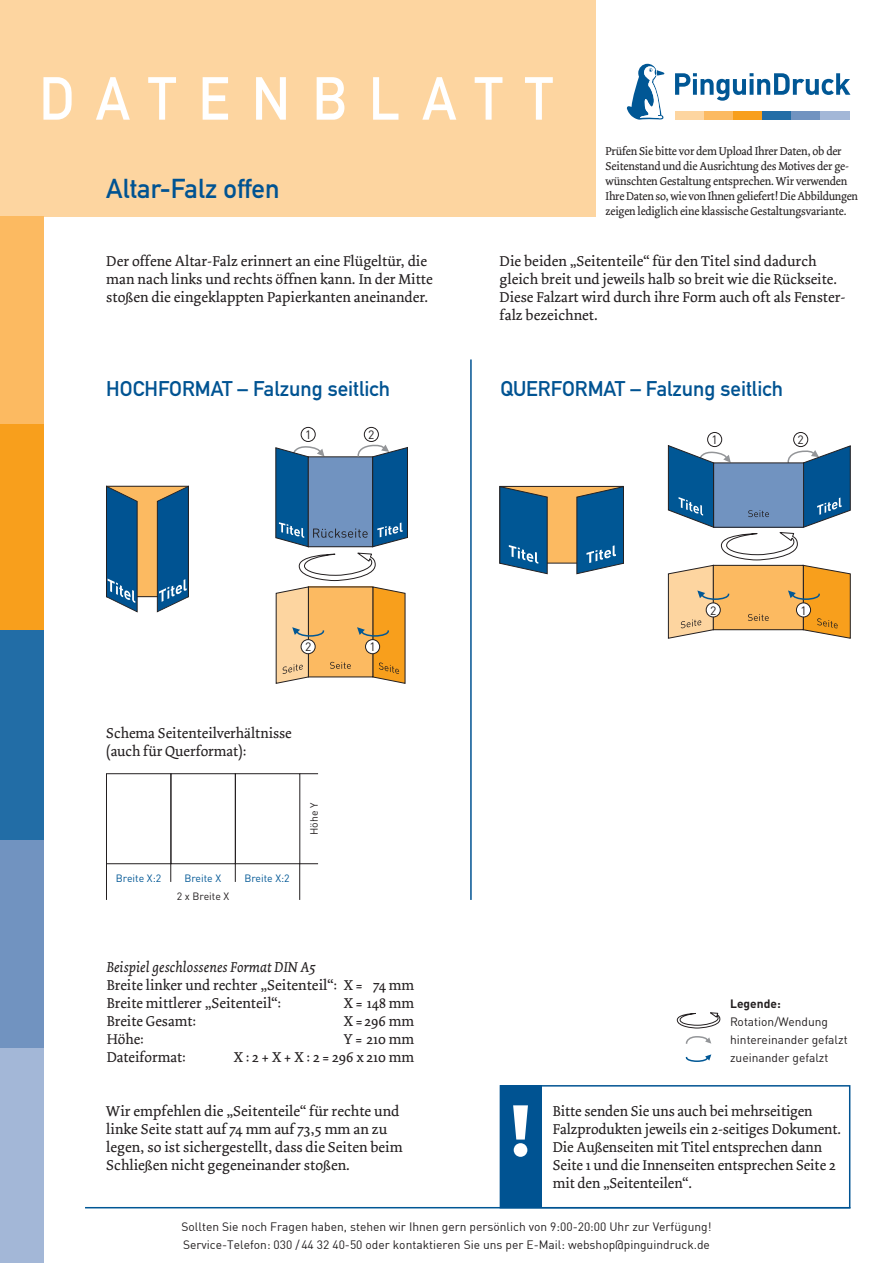
<style>
.page{position:relative;width:893px;height:1263px;background:#fff}
.page>*{position:absolute;margin:0;border:0;box-sizing:border-box;transform-origin:0 0}
.t1{font:27px "DIN Mittelschrift";color:#005392}
.t2{font:21px "DIN Mittelschrift";color:#005392}
.t3{font:15px/18px "Dolly";color:#231f20}
.t4{font:italic 15px "Dolly";color:#231f20}
.t5{font:12px/15px "Dolly";letter-spacing:-.02em;color:#231f20;scale:.96 1}
.t6{font:12px/18px "DIN";color:#231f20}
.t7{font:12px/18px "DIN Pro";color:#231f20}
.t8{font:700 12px "DIN Pro";color:#231f20}
.t9{font:10.5px "DIN Pro";color:#005795}
.t10{font:10.5px "DIN Pro";color:#231f20}
</style>
<div class="page">
<div style="left:0;top:1048px;width:43px;height:215px;background:#a3b7d7"></div>
<div style="left:0;top:0;width:595px;height:216px;background:#fdd5a0"></div>
<div style="left:675px;top:111px;width:29px;height:9px;background:#fdd5a0"></div>
<div style="left:704px;top:111px;width:29px;height:9px;background:#fcba61"></div>
<div style="left:733px;top:111px;width:29px;height:9px;background:#f89f1c"></div>
<div style="left:762px;top:111px;width:30px;height:9px;background:#226da6"></div>
<div style="left:792px;top:111px;width:29px;height:9px;background:#7193c0"></div>
<div style="left:821px;top:111px;width:29px;height:9px;background:#a3b7d7"></div>
<svg style="left:675px;top:73px;width:175px;height:28px"></svg>
<svg style="left:627px;top:64px;width:37px;height:55px"></svg>
<div style="left:0;top:216px;width:43px;height:208px;background:#fcba61"></div>
<div style="left:0;top:424px;width:43px;height:206px;background:#f89f1c"></div>
<div style="left:0;top:630px;width:43px;height:210px;background:#226da6"></div>
<div style="left:0;top:840px;width:43px;height:208px;background:#7193c0"></div>
<svg style="left:43px;top:77px;width:510px;height:43px"></svg>
<hr style="left:85px;top:1207px;width:765px;height:1px;background:#005795">
<hr style="left:470px;top:359px;width:2px;height:541px;background:#005392">
<svg style="left:685px;top:1036px;width:26px;height:8px"></svg>
<svg style="left:685px;top:1054px;width:26px;height:8px"></svg>
<svg style="left:677px;top:1012px;width:43px;height:16px"></svg>
<svg style="left:300px;top:773px;width:18px;height:1px"></svg>
<svg style="left:276px;top:553px;width:129px;height:131px"></svg>
<div style="left:301px;top:427px;width:14px;height:15px;border:1px solid #231f20;border-radius:50%"></div>
<div style="left:364px;top:427px;width:15px;height:15px;border:1px solid #231f20;border-radius:50%"></div>
<div style="left:365px;top:640px;width:15px;height:14px;background:#fff;border-radius:50%"></div>
<div style="left:365px;top:639px;width:15px;height:15px;border:1px solid #231f20;border-radius:50%"></div>
<div style="left:301px;top:640px;width:14px;height:14px;background:#fff;border-radius:50%"></div>
<div style="left:301px;top:639px;width:14px;height:15px;border:1px solid #231f20;border-radius:50%"></div>
<div style="left:235px;top:773px;width:65px;height:91px;border:1px solid #231f20"></div>
<div style="left:171px;top:773px;width:65px;height:91px;border:1px solid #231f20"></div>
<div style="left:106px;top:773px;width:65px;height:91px;border:1px solid #231f20"></div>
<hr style="left:106px;top:864px;width:1px;height:36px;background:#231f20">
<svg style="left:171px;top:864px;width:1px;height:18px"></svg>
<svg style="left:235px;top:864px;width:1px;height:18px"></svg>
<hr style="left:299px;top:864px;width:1px;height:36px;background:#231f20">
<svg style="left:300px;top:863px;width:18px;height:1px"></svg>
<div style="left:707px;top:432px;width:15px;height:15px;border:1px solid #231f20;border-radius:50%"></div>
<div style="left:793px;top:432px;width:15px;height:15px;border:1px solid #231f20;border-radius:50%"></div>
<div style="left:106px;top:486px;width:82px;height:111px;background:#fcba61"></div>
<svg style="left:106px;top:486px;width:32px;height:126px;background:#286490"></svg>
<svg style="left:157px;top:486px;width:32px;height:126px;background:#276491"></svg>
<svg style="left:275px;top:445px;width:133px;height:102px;background:#4e7fab"></svg>
<div style="left:500px;top:486px;width:123px;height:77px;background:#fcba61"></div>
<svg style="left:499px;top:485px;width:49px;height:90px;background:#2b6a95"></svg>
<svg style="left:576px;top:485px;width:48px;height:90px;background:#2b6a95"></svg>
<svg style="left:668px;top:445px;width:183px;height:194px"></svg>
<div style="left:500px;top:1085px;width:350px;height:123px;background:#fff;border:2px solid #005392"></div>
<div style="left:500px;top:1085px;width:42px;height:123px;background:#005392"></div>
<svg style="left:513px;top:1105px;width:15px;height:52px"></svg>
<h1 class="t1" style="left:106px;top:173px;width:175px">Altar-Falz offen</h1>
<p class="t3" style="left:106px;top:253px;width:328px">Der offene Altar-Falz erinnert an eine Flügeltür, die man nach links und rechts öffnen kann. In der Mitte stoßen die eingeklappten Papierkanten aneinander.</p>
<p class="t5" style="left:606px;top:144px;width:264px">Prüfen Sie bitte vor dem Upload Ihrer Daten, ob der Seitenstand und die Ausrichtung des Motives der ge&shy;wünschten Gestaltung entsprechen. Wir verwenden Ihre Daten so, wie von Ihnen geliefert! Die Abbildungen zeigen lediglich eine klassische Gestaltungsvariante.</p>
<p class="t3" style="left:500px;top:253px;width:347px">Die beiden „Seitenteile“ für den Titel sind dadurch gleich breit und jeweils halb so breit wie die Rückseite.<br>Diese Falzart wird durch ihre Form auch oft als Fenster&shy;falz bezeichnet.</p>
<h2 class="t2" style="left:106px;top:376px;width:285px">HOCHFORMAT – Falzung seitlich</h2>
<h2 class="t2" style="left:500px;top:376px;width:284px">QUERFORMAT – Falzung seitlich</h2>
<p class="t7" style="left:305px;top:425px;width:8px">1</p>
<p class="t7" style="left:368px;top:425px;width:8px">2</p>
<p class="t7" style="left:305px;top:637px;width:8px">2</p>
<p class="t7" style="left:369px;top:637px;width:8px">1</p>
<p class="t3" style="left:106px;top:724px;width:187px">Schema Seitenteilverhältnisse (auch für Querformat):</p>
<p class="t9" style="left:116px;top:870px;width:47px">Breite X:2</p>
<p class="t9" style="left:185px;top:870px;width:38px">Breite X</p>
<p class="t9" style="left:244px;top:870px;width:47px">Breite X:2</p>
<p class="t10" style="left:177px;top:888px;width:54px">2 x Breite X</p>
<p class="t10" style="left:306px;top:835px;width:34px;rotate:-90deg">Höhe Y</p>
<p class="t4" style="left:107px;top:958px;width:211px">Beispiel geschlossenes Format DIN A5</p>
<p class="t3" style="left:107px;top:976px;width:309px">Breite linker und rechter „Seitenteil“: X = 74 mm<br>Breite mittlerer „Seitenteil“:</p>
<p class="t3" style="left:344px;top:994px;width:72px">X = 148 mm</p>
<p class="t3" style="left:107px;top:1012px;width:91px">Breite Gesamt:</p>
<p class="t3" style="left:344px;top:1012px;width:72px">X = 296 mm</p>
<p class="t3" style="left:107px;top:1030px;width:39px">Höhe:</p>
<p class="t3" style="left:344px;top:1030px;width:72px">Y = 210 mm</p>
<p class="t3" style="left:107px;top:1048px;width:81px">Dateiformat:</p>
<p class="t3" style="left:234px;top:1048px;width:182px">X : 2 + X + X : 2 = 296 x 210 mm</p>
<p class="t3" style="left:106px;top:1102px;width:298px">Wir empfehlen die „Seitenteile“ für rechte und linke Seite statt auf 74 mm auf 73,5 mm an zu legen, so ist sichergestellt, dass die Seiten beim Schließen nicht gegeneinander stoßen.</p>
<p class="t7" style="left:711px;top:430px;width:8px">1</p>
<p class="t7" style="left:798px;top:430px;width:8px">2</p>
<p class="t7" style="left:710px;top:600px;width:8px">2</p>
<p class="t7" style="left:800px;top:600px;width:8px">1</p>
<p class="t8" style="left:730px;top:994px;width:52px">Legende:</p>
<p class="t7" style="left:730px;top:1012px;width:119px">Rotation/Wendung hintereinander gefalzt zueinander gefalzt</p>
<p class="t3" style="left:553px;top:1102px;width:290px">Bitte senden Sie uns auch bei mehrseitigen Falzprodukten jeweils ein 2-seitiges Dokument.<br>Die Außenseiten mit Titel entsprechen dann Seite 1 und die Innenseiten entsprechen Seite 2 mit den „Seitenteilen“.</p>
<p class="t6" style="left:182px;top:1218px;width:531px">Sollten Sie noch Fragen haben, stehen wir Ihnen gern persönlich von 9:00-20:00 Uhr zur Verfügung!<br>Service-Telefon: 030 / 44 32 40-50 oder kontaktieren Sie uns per E-Mail: webshop@pinguindruck.de</p>
</div>
